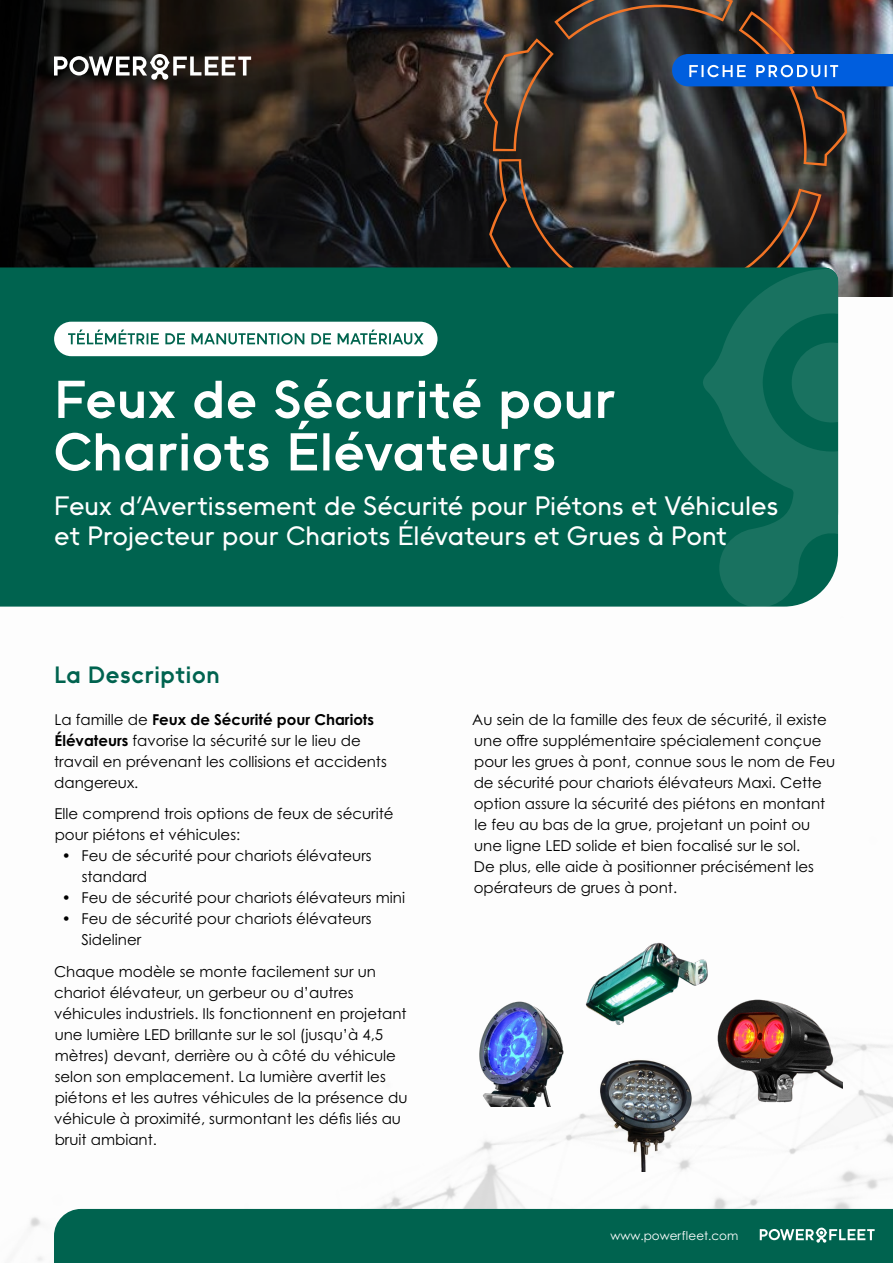
<style>
.page{position:relative;width:893px;height:1263px;background:#fff}
.page>*{position:absolute;margin:0;border:0;box-sizing:border-box;transform-origin:0 0}
.t1{font:700 54px/52.5px "II Vorkurs";letter-spacing:-.01em;color:#fff}
.t2{font:500 27px/30px "II Vorkurs";letter-spacing:-.005em;color:#fff}
.t3{font:700 24px "II Vorkurs";color:#00634f}
.t4{font:15px/21px "Century Gothic Pro";color:#000}
.t5{font:12px "Century Gothic Pro";color:#fff}
.s1{font-weight:700}
</style>
<div class="page">
<img style="left:30px;top:297px;width:863px;height:964px">
<img style="left:578px;top:930px;width:138px;height:107px">
<img style="left:710px;top:995px;width:133px;height:114px">
<img style="left:471px;top:997px;width:99px;height:110px">
<img style="left:595px;top:1043px;width:100px;height:129px">
<div style="left:54px;top:1209px;width:839px;height:54px;background:#00634f"></div>
<svg style="left:760px;top:1228px;width:115px;height:15px"></svg>
<svg style="left:0;top:0;width:483px;height:268px"></svg>
<svg style="left:54px;top:54px;width:197px;height:26px"></svg>
<img style="left:483px;top:0;width:410px;height:297px">
<div style="left:0;top:268px;width:838px;height:339px;background:#00634f"></div>
<svg style="left:703px;top:269px;width:135px;height:338px;fill:#197260"></svg>
<div style="left:54px;top:322px;width:383px;height:34px;background:#fff;border-radius:17px"></div>
<svg style="left:68px;top:330px;width:356px;height:14px"></svg>
<h1 class="t1" style="left:53px;top:372px;width:564px">Feux de Sécurité pour<br>Chariots Élévateurs</h1>
<h2 class="t2" style="left:54px;top:490px;width:726px">Feux d’Avertissement de Sécurité pour Piétons et Véhicules et Projecteur pour Chariots Élévateurs et Grues à Pont</h2>
<h3 class="t3" style="left:54px;top:660px;width:167px">La Description</h3>
<p class="t4" style="left:54px;top:708px;width:334px">La famille de <span class="s1">Feux de Sécurité pour Chariots Élévateurs</span> favorise la sécurité sur le lieu de travail en prévenant les collisions et accidents dangereux.</p>
<p class="t4" style="left:55px;top:803px;width:341px">Elle comprend trois options de feux de sécurité pour piétons et véhicules:</p>
<p class="t4" style="left:82px;top:845px;width:291px;text-indent:-20px">• Feu de sécurité pour chariots élévateurs standard</p>
<p class="t4" style="left:62px;top:887px;width:345px">• Feu de sécurité pour chariots élévateurs mini</p>
<p class="t4" style="left:81px;top:908px;width:292px;text-indent:-20px">• Feu de sécurité pour chariots élévateurs<br>Sideliner</p>
<p class="t4" style="left:54px;top:960px;width:355px">Chaque modèle se monte facilement sur un chariot élévateur, un gerbeur ou d’autres véhicules industriels. Ils fonctionnent en projetant une lumière LED brillante sur le sol (jusqu’à 4,5 mètres) devant, derrière ou à côté du véhicule selon son emplacement. La lumière avertit les piétons et les autres véhicules de la présence du véhicule à proximité, surmontant les défis liés au bruit ambiant.</p>
<p class="t4" style="left:472px;top:708px;width:364px">Au sein de la famille des feux de sécurité, il existe une offre supplémentaire spécialement conçue pour les grues à pont, connue sous le nom de Feu de sécurité pour chariots élévateurs Maxi. Cette option assure la sécurité des piétons en montant le feu au bas de la grue, projetant un point ou une ligne LED solide et bien focalisé sur le sol.<br>De plus, elle aide à positionner précisément les opérateurs de grues à pont.</p>
<p class="t5" style="left:610px;top:1229px;width:130px">www.powerfleet.com</p>
</div>
